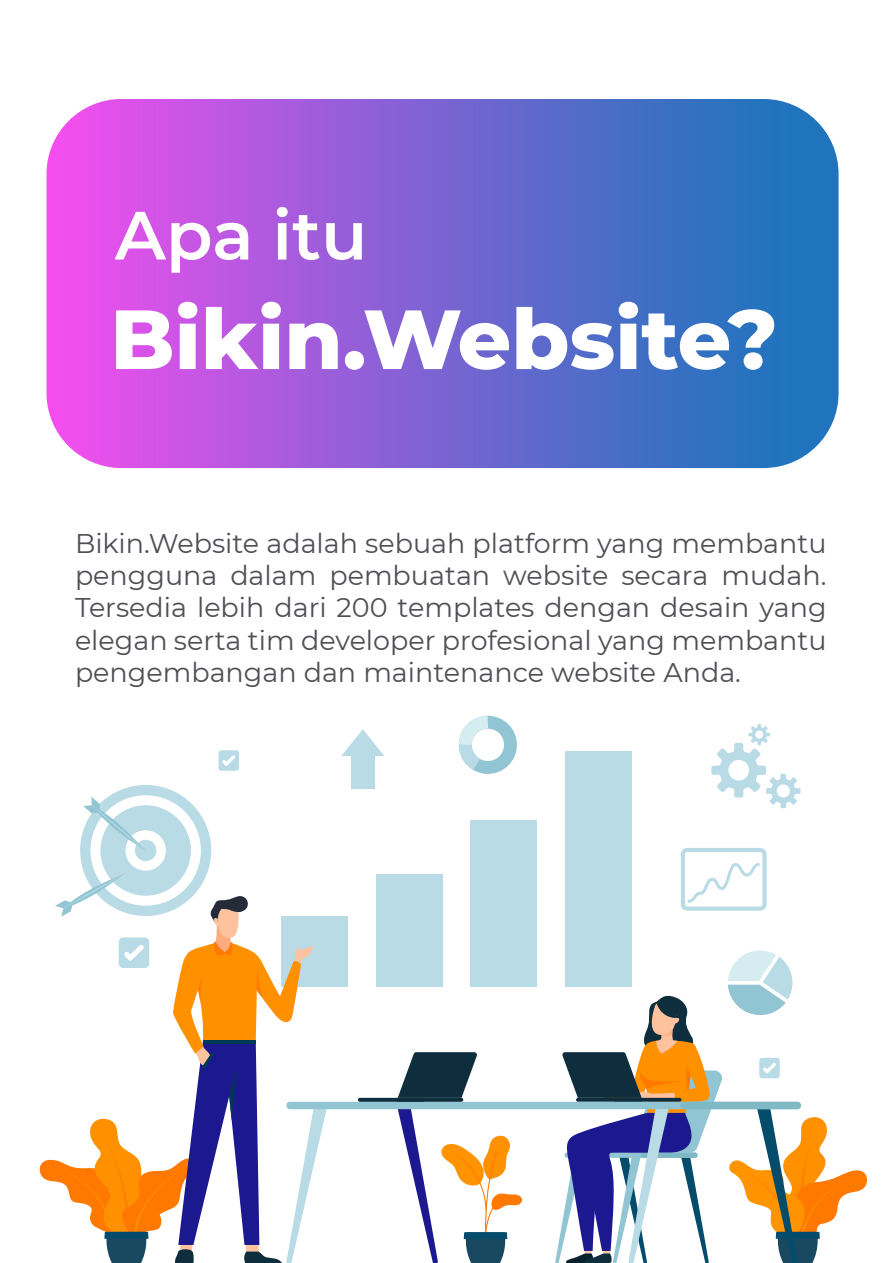
<style>
.page{position:relative;width:893px;height:1263px;background:#fff}
.page>*{position:absolute;margin:0;border:0;box-sizing:border-box;transform-origin:0 0}
.t1{font:800 83.7px "Montserrat";color:#fff}
.t2{font:600 68.1px "Montserrat";color:#fff}
.t3{font:27px/32.4px "Montserrat";color:#4f4f56;text-align:justify}
</style>
<div class="page">
<svg style="left:46px;top:99px;width:792px;height:369px;background:#8065d3"></svg>
<div style="left:80px;top:785px;width:131px;height:131px;background:#b9dbe6;border-radius:50%"></div>
<div style="left:90px;top:795px;width:111px;height:111px;background:#fff;border-radius:50%"></div>
<div style="left:100px;top:805px;width:91px;height:91px;background:#b9dbe6;border-radius:50%"></div>
<div style="left:125px;top:830px;width:41px;height:41px;background:#fff;border-radius:50%"></div>
<div style="left:135px;top:840px;width:21px;height:21px;background:#b9dbe6;border-radius:50%"></div>
<svg style="left:83px;top:797px;width:63px;height:54px"></svg>
<div style="left:681px;top:848px;width:85px;height:63px;border:4px solid #b9dbe6;border-radius:4px"></div>
<svg style="left:687px;top:863px;width:73px;height:40px"></svg>
<svg style="left:711px;top:724px;width:89px;height:84px"></svg>
<div style="left:351px;top:752px;width:24px;height:36px;background:#b9dbe6"></div>
<svg style="left:341px;top:729px;width:43px;height:27px"></svg>
<div style="left:459px;top:716px;width:58px;height:58px;border:13px solid #92c5d3;border-radius:50%"></div>
<svg style="left:458px;top:715px;width:43px;height:59px"></svg>
<div style="left:219px;top:750px;width:20px;height:21px;background:#b9dbe6;border-radius:3px"></div>
<svg style="left:222px;top:755px;width:13px;height:11px"></svg>
<div style="left:281px;top:916px;width:66px;height:70px;background:#b9dbe6"></div>
<div style="left:376px;top:873px;width:66px;height:113px;background:#b9dbe6"></div>
<div style="left:471px;top:820px;width:66px;height:166px;background:#b9dbe6"></div>
<div style="left:566px;top:751px;width:66px;height:235px;background:#b9dbe6"></div>
<svg style="left:397px;top:1109px;width:125px;height:154px"></svg>
<svg style="left:39px;top:873px;width:288px;height:390px"></svg>
<svg style="left:555px;top:950px;width:313px;height:313px"></svg>
<div style="left:286px;top:1102px;width:515px;height:7px;background:#92c5d3;border-radius:3px"></div>
<div style="left:680px;top:1102px;width:121px;height:7px;background:#7eb9c5;border-radius:4px"></div>
<svg style="left:398px;top:1052px;width:79px;height:46px"></svg>
<svg style="left:358px;top:1098px;width:67px;height:4px"></svg>
<hr style="left:396px;top:1098px;width:67px;height:4px;background:#0e2e3d;border-radius:2px">
<h2 class="t2" style="left:115px;top:187px;width:254px">Apa itu</h2>
<h1 class="t1" style="left:110px;top:278px;width:669px">Bikin.Website?</h1>
<p class="t3" style="left:75px;top:526px;width:753px">Bikin.Website adalah sebuah platform yang membantu pengguna dalam pembuatan website secara mudah.<br>Tersedia lebih dari 200 templates dengan desain yang elegan serta tim developer profesional yang membantu pengembangan dan maintenance website Anda.</p>
</div>
